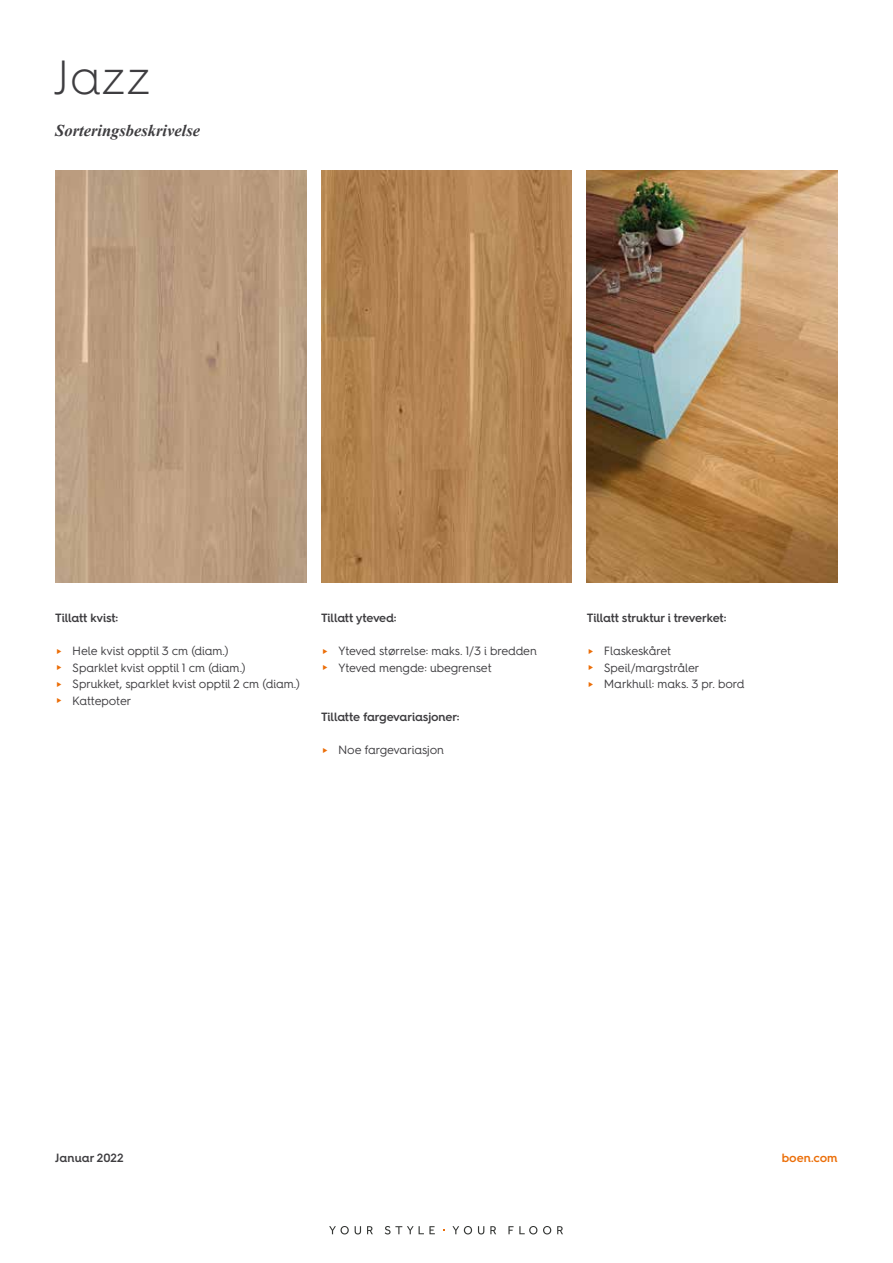
<style>
.page{position:relative;width:893px;height:1263px;background:#fff}
.page>*{position:absolute;margin:0;border:0;box-sizing:border-box;transform-origin:0 0}
.t1{font:300 48px "Hurme Geometric Sans 4";color:#3e3d40}
.t2{font:italic 700 16.5px "Times New Roman";color:#3e3d40}
.t3{font:12px/16.5px "Hurme Geometric Sans 4";letter-spacing:-.01em;color:#3e3d40}
.t4{font:600 12px "Hurme Geometric Sans 4";letter-spacing:-.01em;color:#3e3d40}
.t5{font:600 12px "Hurme Geometric Sans 4";color:#eb6e08}
.s1{font-size:13.5px;color:#eb6e08}
</style>
<div class="page">
<img style="left:55px;top:170px;width:251px;height:413px">
<img style="left:321px;top:170px;width:251px;height:413px">
<img style="left:587px;top:170px;width:251px;height:413px">
<svg style="left:329px;top:1226px;width:20px;height:8px"></svg>
<svg style="left:355px;top:1226px;width:6px;height:8px"></svg>
<svg style="left:367px;top:1226px;width:6px;height:8px"></svg>
<svg style="left:385px;top:1226px;width:50px;height:8px"></svg>
<svg style="left:452px;top:1226px;width:20px;height:8px"></svg>
<svg style="left:478px;top:1226px;width:6px;height:8px"></svg>
<svg style="left:490px;top:1226px;width:6px;height:8px"></svg>
<svg style="left:508px;top:1226px;width:29px;height:8px"></svg>
<svg style="left:543px;top:1226px;width:8px;height:8px"></svg>
<svg style="left:557px;top:1226px;width:6px;height:8px"></svg>
<h1 class="t1" style="left:53px;top:45px;width:100px">Jazz</h1>
<h2 class="t2" style="left:55px;top:119px;width:146px">Sorteringsbeskrivelse</h2>
<p class="t4" style="left:55px;top:609px;width:65px">Tillatt kvist:</p>
<p class="t3" style="left:55px;top:642px;width:246px"><span class="s1">►</span> Hele kvist opptil 3 cm (diam.)<br><span class="s1">►</span> Sparklet kvist opptil 1 cm (diam.)<br><span class="s1">►</span> Sprukket, sparklet kvist opptil 2 cm (diam.) <span class="s1">►</span> Kattepoter</p>
<p class="t4" style="left:321px;top:609px;width:77px">Tillatt yteved:</p>
<p class="t3" style="left:321px;top:642px;width:217px"><span class="s1">►</span> Yteved størrelse: maks. 1/3 i bredden <span class="s1">►</span> Yteved mengde: ubegrenset</p>
<p class="t4" style="left:321px;top:708px;width:140px">Tillatte fargevariasjoner:</p>
<p class="t3" style="left:321px;top:741px;width:125px"><span class="s1">►</span> Noe fargevariasjon</p>
<p class="t4" style="left:587px;top:609px;width:141px">Tillatt struktur i treverket:</p>
<p class="t3" style="left:587px;top:642px;width:159px"><span class="s1">►</span> Flaskeskåret<br><span class="s1">►</span> Speil/margstråler<br><span class="s1">►</span> Markhull: maks. 3 pr. bord</p>
<p class="t4" style="left:55px;top:1149px;width:70px">Januar 2022</p>
<p class="t5" style="left:782px;top:1149px;width:58px">boen.com</p>
</div>
